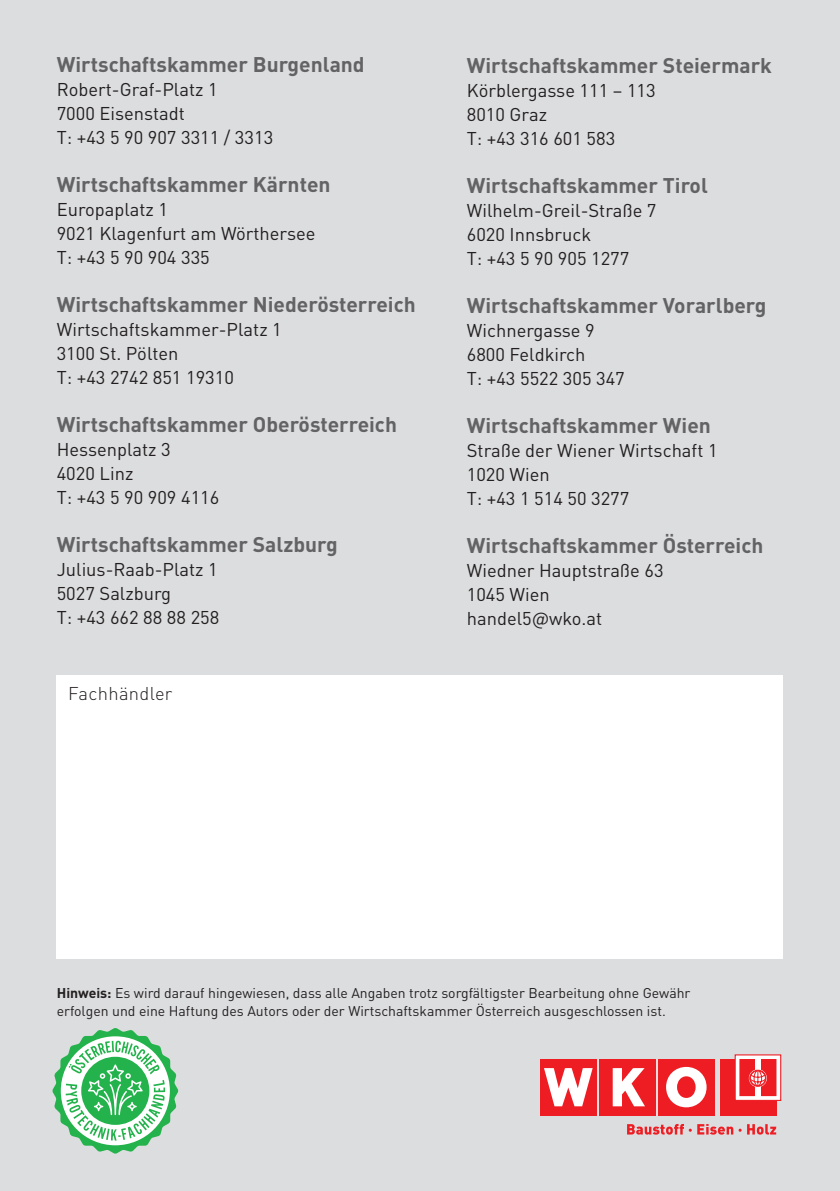
<style>
.page{position:relative;width:840px;height:1191px;background:#fff}
.page>*{position:absolute;margin:0;border:0;box-sizing:border-box;transform-origin:0 0}
.t1{font:700 21px "DIN Pro";color:#636366}
.t2{font:18.2px/24px "DIN Pro";color:#231f20}
.t3{font:300 18.2px "DIN Pro";letter-spacing:.02em;color:#231f20}
.t4{font:14px/18px "DIN Pro";color:#231f20}
.s1{font-weight:700}
</style>
<div class="page">
<div style="left:0;top:0;width:839px;height:1191px;background:#dcdddf"></div>
<hr style="left:839px;top:545px;width:1px;height:101px;background:#dcdddf">
<div style="left:57px;top:675px;width:725px;height:283px;background:#fff"></div>
<div style="left:657px;top:1059px;width:57px;height:56px;background:#ee1d23"></div>
<div style="left:599px;top:1059px;width:56px;height:56px;background:#ee1d23"></div>
<svg style="left:612px;top:1068px;width:32px;height:38px"></svg>
<div style="left:540px;top:1059px;width:56px;height:56px;background:#ee1d23"></div>
<svg style="left:544px;top:1068px;width:48px;height:38px"></svg>
<div style="left:665px;top:1067px;width:41px;height:40px;background:#fff;border-radius:50%"></div>
<div style="left:676px;top:1076px;width:19px;height:22px;background:#ee1d23;border-radius:50%"></div>
<div style="left:719px;top:1059px;width:56px;height:56px;background:#ee1d23"></div>
<svg style="left:736px;top:1056px;width:42px;height:43px"></svg>
<div style="left:734px;top:1054px;width:46px;height:47px;border:1px solid #ee1d23"></div>
<div style="left:739px;top:1059px;width:15px;height:36px;background:#ee1d23"></div>
<div style="left:739px;top:1059px;width:15px;height:36px;border:1px solid #ee1d23"></div>
<div style="left:761px;top:1059px;width:14px;height:36px;background:#ee1d23"></div>
<div style="left:748px;top:1069px;width:18px;height:18px;border:2px solid #fff;border-radius:50%"></div>
<svg style="left:749px;top:1070px;width:16px;height:16px"></svg>
<svg style="left:627px;top:1124px;width:148px;height:10px"></svg>
<svg style="left:52px;top:1028px;width:126px;height:125px"></svg>
<p class="t1" style="left:57px;top:50px;width:309px">Wirtschaftskammer Burgenland</p>
<p class="t2" style="left:57px;top:76px;width:218px">Robert-Graf-Platz 1<br>7000 Eisenstadt<br>T: +43 5 90 907 3311 / 3313</p>
<p class="t1" style="left:57px;top:170px;width:275px">Wirtschaftskammer Kärnten</p>
<p class="t2" style="left:57px;top:196px;width:260px">Europaplatz 1<br>9021 Klagenfurt am Wörthersee<br>T: +43 5 90 904 335</p>
<p class="t1" style="left:57px;top:290px;width:360px">Wirtschaftskammer Niederösterreich</p>
<p class="t2" style="left:57px;top:316px;width:226px">Wirtschaftskammer-Platz 1<br>3100 St. Pölten<br>T: +43 2742 851 19310</p>
<p class="t1" style="left:57px;top:410px;width:341px">Wirtschaftskammer Oberösterreich</p>
<p class="t2" style="left:57px;top:436px;width:164px">Hessenplatz 3<br>4020 Linz<br>T: +43 5 90 909 4116</p>
<p class="t1" style="left:57px;top:530px;width:282px">Wirtschaftskammer Salzburg</p>
<p class="t2" style="left:57px;top:556px;width:164px">Julius-Raab-Platz 1<br>5027 Salzburg<br>T: +43 662 88 88 258</p>
<p class="t3" style="left:68px;top:680px;width:106px">Fachhändler</p>
<p class="t1" style="left:466px;top:51px;width:306px">Wirtschaftskammer Steiermark</p>
<p class="t2" style="left:466px;top:77px;width:190px">Körblergasse 111 – 113<br>8010 Graz<br>T: +43 316 601 583</p>
<p class="t1" style="left:466px;top:171px;width:242px">Wirtschaftskammer Tirol</p>
<p class="t2" style="left:466px;top:197px;width:191px">Wilhelm-Greil-Straße 7<br>6020 Innsbruck<br>T: +43 5 90 905 1277</p>
<p class="t1" style="left:466px;top:291px;width:301px">Wirtschaftskammer Vorarlberg</p>
<p class="t2" style="left:466px;top:317px;width:159px">Wichnergasse 9<br>6800 Feldkirch<br>T: +43 5522 305 347</p>
<p class="t1" style="left:466px;top:411px;width:245px">Wirtschaftskammer Wien</p>
<p class="t2" style="left:466px;top:437px;width:252px">Straße der Wiener Wirtschaft 1<br>1020 Wien<br>T: +43 1 514 50 3277</p>
<p class="t1" style="left:466px;top:531px;width:298px">Wirtschaftskammer Österreich</p>
<p class="t2" style="left:466px;top:557px;width:198px">Wiedner Hauptstraße 63<br>1045 Wien handel5@wko.at</p>
<p class="t4" style="left:57px;top:983px;width:635px"><span class="s1">Hinweis:</span> Es wird darauf hingewiesen, dass alle Angaben trotz sorgfältigster Bearbeitung ohne Gewähr erfolgen und eine Haftung des Autors oder der Wirtschaftskammer Österreich ausgeschlossen ist.</p>
</div>
